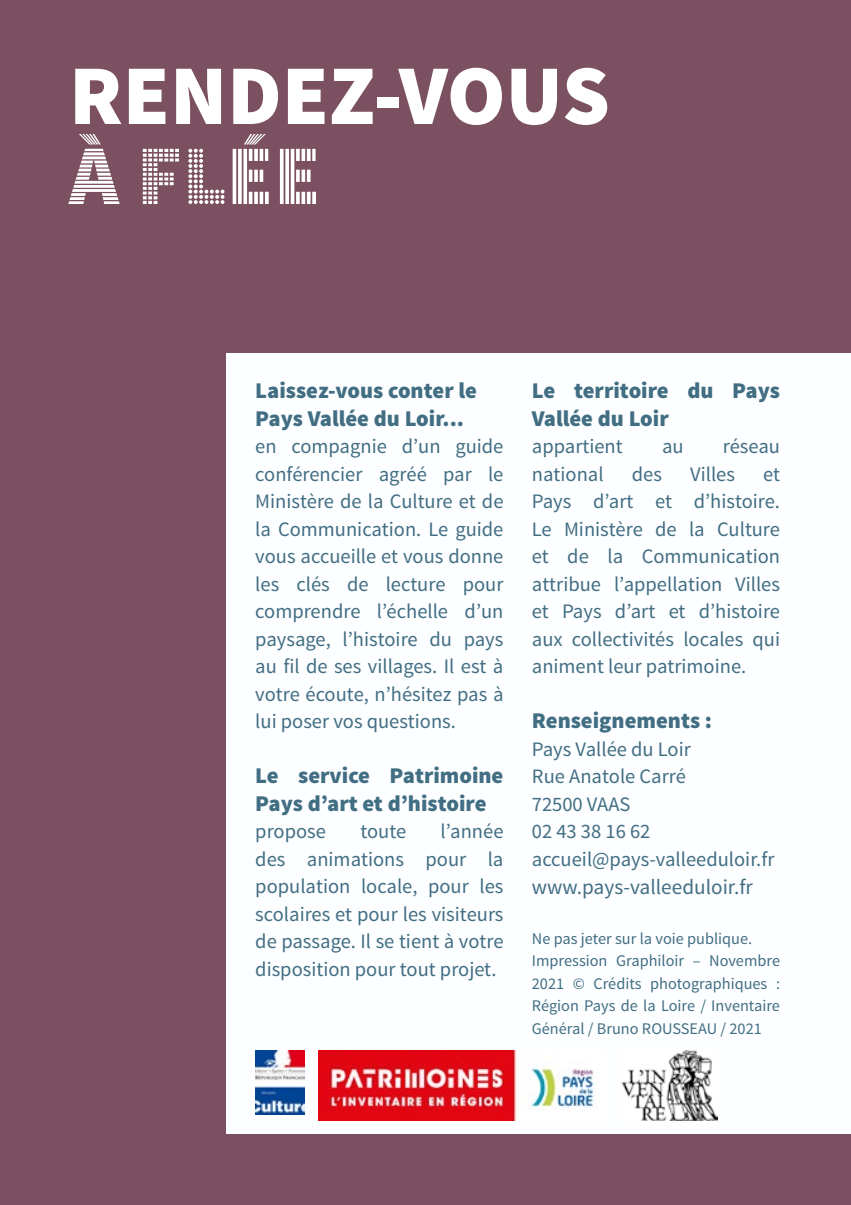
<style>
.page{position:relative;width:851px;height:1205px;background:#fff}
.page>*{position:absolute;margin:0;border:0;box-sizing:border-box;transform-origin:0 0}
.t1{font:900 85px "Source Sans Pro";color:#fff}
.t2{font:85px "Source Sans Pro DISPLAY";color:#fff}
.t3{font:900 22.5px/27.5px "Source Sans Pro";color:#426e83}
.t4{font:21.25px "Source Sans Pro";color:#426e83}
.t5{font:20.5px/27.5px "Source Sans Pro";color:#426e83;text-align:justify}
.t6{font:16.25px/22.5px "Source Sans Pro";color:#426e83}
</style>
<div class="page">
<div style="left:0;top:0;width:850px;height:1205px;background:#7b5060"></div>
<div style="left:227px;top:354px;width:623px;height:780px;background:#fcfeff"></div>
<img style="left:256px;top:1051px;width:48px;height:64px">
<img style="left:621px;top:1051px;width:96px;height:69px">
<img style="left:318px;top:1051px;width:279px;height:69px">
<h1 class="t1" style="left:69px;top:40px;width:542px">RENDEZ-VOUS</h1>
<h1 class="t2" style="left:69px;top:132px;width:253px">À FLÉE</h1>
<p class="t3" style="left:255px;top:378px;width:223px">Laissez-vous conter le<br>Pays Vallée du Loir...</p>
<p class="t5" style="left:255px;top:433px;width:250px">en compagnie d’un guide conférencier agréé par le Ministère de la Culture et de la Communication. Le guide vous accueille et vous donne les clés de lecture pour comprendre l’échelle d’un paysage, l’histoire du pays au fil de ses villages. Il est à votre écoute, n’hésitez pas à lui poser vos questions.</p>
<p class="t3" style="left:255px;top:763px;width:250px">Le service Patrimoine<br>Pays d’art et d’histoire</p>
<p class="t5" style="left:255px;top:818px;width:72px">propose</p>
<p class="t5" style="left:360px;top:818px;width:47px">toute</p>
<p class="t5" style="left:255px;top:818px;width:250px;text-indent:185px">l’année des animations pour la population locale, pour les scolaires et pour les visiteurs de passage. Il se tient à votre disposition pour tout projet.</p>
<p class="t3" style="left:531px;top:378px;width:250px">Le territoire du Pays<br>Vallée du Loir</p>
<p class="t5" style="left:531px;top:433px;width:92px">appartient</p>
<p class="t5" style="left:662px;top:433px;width:23px">au</p>
<p class="t5" style="left:722px;top:433px;width:59px">réseau</p>
<p class="t5" style="left:531px;top:460px;width:73px">national</p>
<p class="t5" style="left:631px;top:460px;width:32px">des</p>
<p class="t5" style="left:690px;top:460px;width:46px">Villes</p>
<p class="t5" style="left:531px;top:460px;width:250px;text-indent:231px">et Pays d’art et d’histoire.<br>Le Ministère de la Culture et de la Communication attribue l’appellation Villes et Pays d’art et d’histoire aux collectivités locales qui animent leur patrimoine.</p>
<p class="t3" style="left:531px;top:708px;width:182px">Renseignements :</p>
<p class="t5" style="left:531px;top:735px;width:244px;text-align:left">Pays Vallée du Loir<br>Rue Anatole Carré<br>72500 VAAS<br>02 43 38 16 62 accueil@pays-valleeduloir.fr</p>
<p class="t4" style="left:531px;top:873px;width:222px">www.pays-valleeduloir.fr</p>
<p class="t6" style="left:531px;top:927px;width:250px">Ne pas jeter sur la voie publique.<br>Impression Graphiloir – Novembre 2021 © Crédits photographiques :<br>Région Pays de la Loire / Inventaire Général / Bruno ROUSSEAU / 2021</p>
</div>
